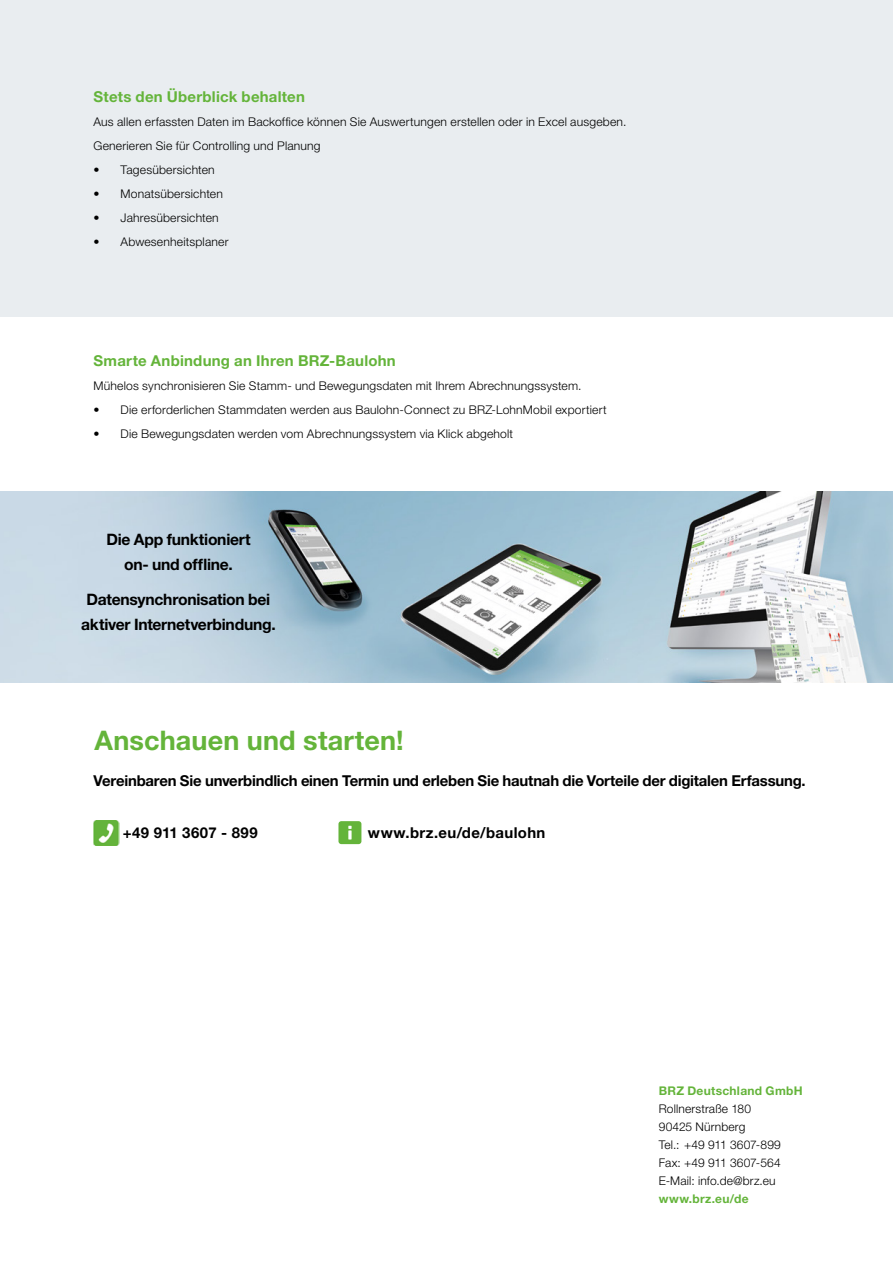
<style>
.page{position:relative;width:893px;height:1263px;background:#fff}
.page>*{position:absolute;margin:0;border:0;box-sizing:border-box;transform-origin:0 0}
.t1{font:700 27px "Helvetica Neue LT Std";letter-spacing:.005em;color:#64b43a}
.Standardtext{font:700 15.75px/25.2px "Helvetica Neue LT Std";letter-spacing:-.015em;color:#000;text-align:center}
.Standardtext-2{font:700 15px "Helvetica Neue LT Std";letter-spacing:-.015em;color:#000}
.t2{font:700 15px "Helvetica Neue LT Std";letter-spacing:.015em;color:#64b43a}
.Standardtext-3{font:700 15px "Helvetica Neue LT Std";letter-spacing:.025em;color:#000}
.Standardtext-4{font:700 15px "Helvetica Neue LT Std";letter-spacing:.035em;color:#000}
.t3{font:300 12px/24px "Helvetica Neue LT Std";letter-spacing:.015em;color:#000}
.t4{font:700 12px "Helvetica Neue LT Std";letter-spacing:.025em;color:#64b43a}
</style>
<div class="page">
<div style="left:0;top:0;width:893px;height:317px;background:#e9edf0"></div>
<img style="left:0;top:491px;width:893px;height:191px">
<div style="left:338px;top:821px;width:23px;height:23px;background:#64b43a;border-radius:3px"></div>
<svg style="left:348px;top:826px;width:4px;height:13px"></svg>
<img style="left:93px;top:821px;width:26px;height:24px">
<p class="t2" style="left:94px;top:87px;width:213px">Stets den Überblick behalten</p>
<p class="t3" style="left:94px;top:109px;width:534px">Aus allen erfassten Daten im Backoffice können Sie Auswertungen erstellen oder in Excel ausgeben.<br>Generieren Sie für Controlling und Planung</p>
<p class="t3" style="left:94px;top:157px;width:123px">• Tagesübersichten</p>
<p class="t3" style="left:94px;top:181px;width:131px">• Monatsübersichten</p>
<p class="t3" style="left:94px;top:205px;width:127px">• Jahresübersichten</p>
<p class="t3" style="left:94px;top:229px;width:137px">• Abwesenheitsplaner</p>
<p class="t2" style="left:94px;top:351px;width:304px">Smarte Anbindung an Ihren BRZ-Baulohn</p>
<p class="t3" style="left:94px;top:373px;width:489px">Mühelos synchronisieren Sie Stamm- und Bewegungsdaten mit Ihrem Abrechnungssystem.</p>
<p class="t3" style="left:94px;top:397px;width:515px">• Die erforderlichen Stammdaten werden aus Baulohn-Connect zu BRZ-LohnMobil exportiert</p>
<p class="t3" style="left:94px;top:421px;width:421px">• Die Bewegungsdaten werden vom Abrechnungssystem via Klick abgeholt</p>
<p class="Standardtext" style="left:106px;top:526px;width:146px">Die App funktioniert on- und offline.</p>
<p class="Standardtext" style="left:81px;top:586px;width:196px">Datensynchronisation bei aktiver Internetverbindung.</p>
<p class="t1" style="left:95px;top:724px;width:310px">Anschauen und starten!</p>
<p class="Standardtext-2" style="left:94px;top:771px;width:714px">Vereinbaren Sie unverbindlich einen Termin und erleben Sie hautnah die Vorteile der digitalen Erfassung.</p>
<p class="Standardtext-4" style="left:123px;top:824px;width:136px">+49 911 3607 - 899</p>
<p class="Standardtext-3" style="left:368px;top:823px;width:179px">www.brz.eu/de/baulohn</p>
<p class="t4" style="left:659px;top:1083px;width:145px">BRZ Deutschland GmbH</p>
<p class="t3" style="left:659px;top:1096px;width:94px">Rollnerstraße 180</p>
<p class="t3" style="left:659px;top:1114px;width:88px">90425 Nürnberg</p>
<p class="t3" style="left:659px;top:1132px;width:124px">Tel.: +49 911 3607-899</p>
<p class="t3" style="left:659px;top:1150px;width:124px">Fax: +49 911 3607-564</p>
<p class="t3" style="left:659px;top:1168px;width:118px">E-Mail: info.de@brz.eu</p>
<p class="t4" style="left:659px;top:1191px;width:91px">www.brz.eu/de</p>
</div>
